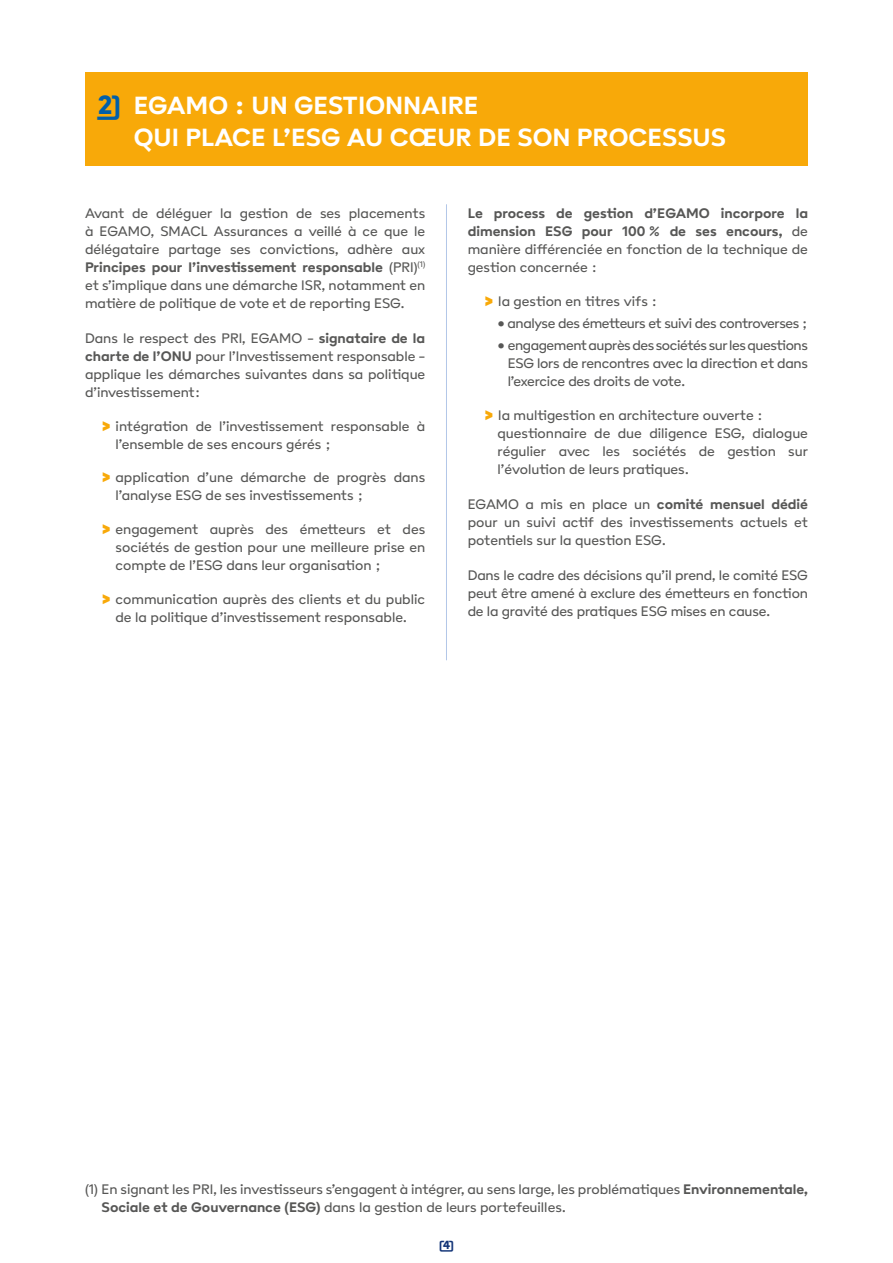
<style>
.page{position:relative;width:893px;height:1263px;background:#fff}
.page>*{position:absolute;margin:0;border:0;box-sizing:border-box;transform-origin:0 0}
.t1{font:700 27px/32.4px "Poligon";color:#fff}
.t2{font:15px/18px "Poligon";color:#575756;text-align:justify}
.t3{font:700 15px/18px "Poligon";color:#575756;text-align:justify}
.t4{font:15px "Poligon";letter-spacing:-.025em;color:#575756}
.t5{font:12px "Poligon Black Link";color:#133578}
.s1{font-family:"Poligon Black Link";font-weight:400;color:#005faa}
.s2{font-weight:700}
.s3{font-weight:900;font-size:21px;color:#f8a909}
.s4{font-weight:400}
</style>
<div class="page">
<div style="left:85px;top:72px;width:723px;height:94px;background:#f8a909"></div>
<hr style="left:446px;top:204px;width:1px;height:456px;background:#b3c7e8">
<h1 class="t1" style="left:134px;top:88px;width:594px;text-indent:-36px"><span class="s1">2</span> EGAMO : UN GESTIONNAIRE<br>QUI PLACE L’ESG AU CŒUR DE SON PROCESSUS</h1>
<p class="t2" style="left:85px;top:204px;width:342px">Avant de déléguer la gestion de ses placements à EGAMO, SMACL Assurances a veillé à ce que le délégataire partage ses convictions, adhère aux <span class="s2">Principes pour l’investissement responsable</span> (PRI)<sup>(1) </sup>et s’implique dans une démarche ISR, notamment en matière de politique de vote et de reporting ESG.</p>
<p class="t2" style="left:85px;top:329px;width:342px">Dans le respect des PRI, EGAMO - <span class="s2">signataire de la charte de l’ONU</span> pour l’Investissement responsable - applique les démarches suivantes dans sa politique d’investissement:</p>
<p class="t2" style="left:116px;top:416px;width:311px;text-indent:-14px"><span class="s3">&gt;</span> intégration de l’investissement responsable à l’ensemble de ses encours gérés ;</p>
<p class="t2" style="left:116px;top:468px;width:311px;text-indent:-14px"><span class="s3">&gt;</span> application d’une démarche de progrès dans l’analyse ESG de ses investissements ;</p>
<p class="t2" style="left:116px;top:520px;width:311px;text-indent:-14px"><span class="s3">&gt;</span> engagement auprès des émetteurs et des sociétés de gestion pour une meilleure prise en compte de l’ESG dans leur organisation ;</p>
<p class="t2" style="left:102px;top:590px;width:325px;text-align:center"><span class="s3">&gt;</span> communication auprès des clients et du public de la politique d’investissement responsable.</p>
<p class="t3" style="left:468px;top:204px;width:342px">Le process de gestion d’EGAMO incorpore la dimension ESG pour 100 % de ses encours, <span class="s4">de manière différenciée en fonction de la technique de gestion concernée :</span></p>
<p class="t2" style="left:485px;top:291px;width:174px"><span class="s3">&gt;</span> la gestion en titres vifs :</p>
<p class="t4" style="left:497px;top:314px;width:312px">• analyse des émetteurs et suivi des controverses ;</p>
<p class="t2" style="left:508px;top:336px;width:302px;text-indent:-10px">• engagement auprès des sociétés sur les questions ESG lors de rencontres avec la direction et dans l’exercice des droits de vote.</p>
<p class="t2" style="left:497px;top:406px;width:312px;text-align:left;text-indent:-13px"><span class="s3">&gt;</span> la multigestion en architecture ouverte : questionnaire de due diligence ESG, dialogue régulier avec les sociétés de gestion sur l’évolution de leurs pratiques.</p>
<p class="t2" style="left:468px;top:495px;width:342px">EGAMO a mis en place un <span class="s2">comité mensuel dédié </span>pour un suivi actif des investissements actuels et potentiels sur la question ESG.</p>
<p class="t2" style="left:468px;top:566px;width:342px">Dans le cadre des décisions qu’il prend, le comité ESG peut être amené à exclure des émetteurs en fonction de la gravité des pratiques ESG mises en cause.</p>
<p class="t2" style="left:102px;top:1179px;width:708px;text-indent:-17px">(1) En signant les PRI, les investisseurs s’engagent à intégrer, au sens large, les problématiques <span class="s2">Environnementale,<br>Sociale et de Gouvernance (ESG)</span> dans la gestion de leurs portefeuilles.</p>
<p class="t5" style="left:439px;top:1237px;width:16px">4</p>
</div>
